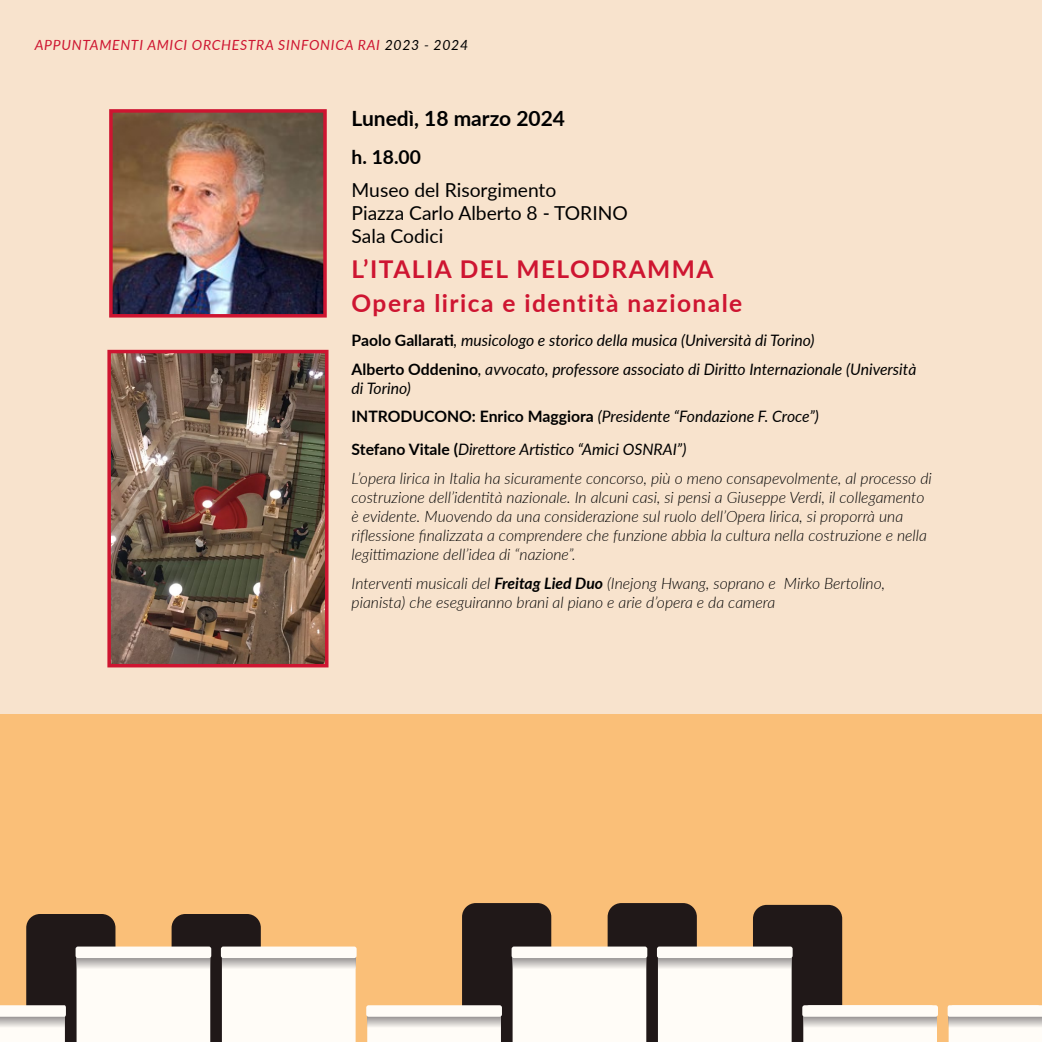
<style>
.page{position:relative;width:1042px;height:1042px;background:#fff}
.page>*{position:absolute;margin:0;border:0;box-sizing:border-box;transform-origin:0 0}
.t1{font:700 24.5px/34.3px "Lato";letter-spacing:.06em;color:#ce1531}
.t2{font:700 21px "Lato";color:#000}
.t3{font:19.25px/23.1px "Lato";color:#000}
.t4{font:700 19.25px "Lato";color:#000}
.t5{font:italic 300 15.75px/18.9px "Lato";color:#000}
.t6{font:italic 15.75px/28.9px "Lato";color:#000}
.t7{font:italic 14px "Lato";letter-spacing:.05em;color:#ce1531}
.s1{color:#000}
.s2{font-weight:700;font-style:normal}
.s3{font-weight:400}
.s4{font-weight:700}
</style>
<div class="page">
<div style="left:0;top:0;width:1042px;height:714px;background:#f8e3cd"></div>
<div style="left:0;top:714px;width:1042px;height:328px;background:#fabf78"></div>
<svg style="left:947px;top:1005px;width:95px;height:37px"></svg>
<svg style="left:0;top:914px;width:356px;height:128px"></svg>
<svg style="left:222px;top:958px;width:134px;height:10px"></svg>
<div style="left:221px;top:946px;width:136px;height:12px;background:#fffcf7;border-radius:2px"></div>
<svg style="left:367px;top:903px;width:570px;height:139px"></svg>
<svg style="left:803px;top:1017px;width:134px;height:10px"></svg>
<div style="left:802px;top:1005px;width:136px;height:12px;background:#fffcf7;border-radius:2px"></div>
<img style="left:114px;top:114px;width:208px;height:198px">
<div style="left:109px;top:109px;width:218px;height:208px;border:4px solid #ce1531"></div>
<img style="left:112px;top:355px;width:211px;height:307px">
<div style="left:107px;top:350px;width:221px;height:317px;border:4px solid #ce1531"></div>
<p class="t7" style="left:35px;top:35px;width:435px">APPUNTAMENTI AMICI ORCHESTRA SINFONICA RAI <span class="s1">2023 - 2024</span></p>
<h2 class="t2" style="left:351px;top:103px;width:215px">Lunedì, 18 marzo 2024</h2>
<p class="t4" style="left:351px;top:143px;width:71px">h. 18.00</p>
<p class="t3" style="left:351px;top:178px;width:278px">Museo del Risorgimento<br>Piazza Carlo Alberto 8 - TORINO<br>Sala Codici</p>
<h1 class="t1" style="left:351px;top:250px;width:392px">L’ITALIA DEL MELODRAMMA<br>Opera lirica e identità nazionale</h1>
<p class="t6" style="left:351px;top:325px;width:566px"><span class="s2">Paolo Gallarati</span>, musicologo e storico della musica (Università di Torino)<br><span class="s2">Alberto Oddenino</span>, avvocato, professore associato di Diritto Internazionale (Università</p>
<p class="t6" style="left:351px;top:373px;width:469px">di Torino)<br><span class="s2">INTRODUCONO: Enrico Maggiora</span> (Presidente “Fondazione F. Croce”)</p>
<p class="t5" style="left:351px;top:435px;width:582px;line-height:28.9px"><span class="s2">Stefano Vitale (</span><span class="s3">Direttore Artistico “Amici OSNRAI”)<br></span>L’opera lirica in Italia ha sicuramente concorso, più o meno consapevolmente, al processo di</p>
<p class="t5" style="left:351px;top:487px;width:577px">costruzione dell’identità nazionale. In alcuni casi, si pensi a Giuseppe Verdi, il collegamento è evidente. Muovendo da una considerazione sul ruolo dell’Opera lirica, si proporrà una riflessione finalizzata a comprendere che funzione abbia la cultura nella costruzione e nella legittimazione dell’idea di “nazione”.</p>
<p class="t5" style="left:351px;top:573px;width:535px">Interventi musicali del <span class="s4">Freitag Lied Duo</span> (Inejong Hwang, soprano e Mirko Bertolino, pianista) che eseguiranno brani al piano e arie d’opera e da camera</p>
</div>
